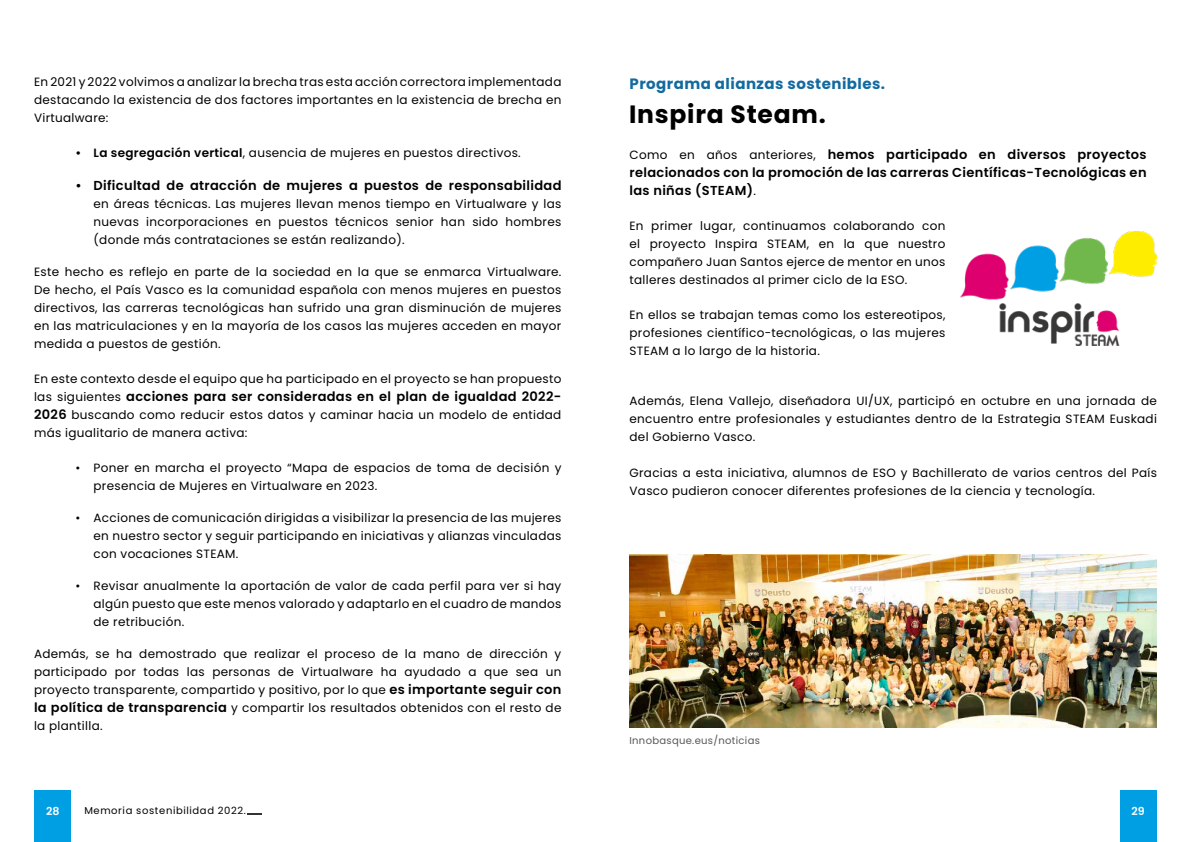
<style>
.page{position:relative;width:1191px;height:842px;background:#fff}
.page>*{position:absolute;margin:0;border:0;box-sizing:border-box;transform-origin:0 0}
.t1{font:700 25px "Poppins";letter-spacing:.03em;color:#000}
.t2{font:700 15px "Poppins";letter-spacing:.03em;color:#126a9f}
.t3{font:600 13px/18px "Poppins";letter-spacing:.025em;color:#000;text-align:justify}
.t4{font:12px/18px "Poppins";letter-spacing:.025em;color:#000;text-align:justify}
.t5{font:600 11px "Poppins";color:#fff}
.t6{font:10px "Poppins";letter-spacing:.06em;color:#000}
.t7{font:10px "Poppins";letter-spacing:.03em;color:#575756}
.s1{font-weight:600}
.s2{font-weight:400;font-size:12px}
.s3{font-weight:600;font-size:13px}
</style>
<div class="page">
<div style="left:35px;top:790px;width:36px;height:52px;background:#009fe3"></div>
<div style="left:1119px;top:790px;width:37px;height:52px;background:#009fe3"></div>
<img style="left:629px;top:554px;width:528px;height:174px">
<img style="left:961px;top:231px;width:196px;height:114px">
<svg style="left:247px;top:813px;width:15px;height:1px"></svg>
<p class="t4" style="left:34px;top:73px;width:529px">En 2021 y 2022 volvimos a analizar la brecha tras esta acción correctora implementada destacando la existencia de dos factores importantes en la existencia de brecha en Virtualware:</p>
<p class="t4" style="left:76px;top:144px;width:447px"><span class="s1">• La segregación vertical</span>, ausencia de mujeres en puestos directivos.</p>
<p class="t3" style="left:76px;top:176px;width:487px">• Dificultad de atracción de mujeres a puestos de responsabilidad</p>
<p class="t4" style="left:94px;top:194px;width:469px">en áreas técnicas. Las mujeres llevan menos tiempo en Virtualware y las nuevas incorporaciones en puestos técnicos senior han sido hombres (donde más contrataciones se están realizando).</p>
<p class="t4" style="left:34px;top:263px;width:529px">Este hecho es reflejo en parte de la sociedad en la que se enmarca Virtualware.<br>De hecho, el País Vasco es la comunidad española con menos mujeres en puestos directivos, las carreras tecnológicas han sufrido una gran disminución de mujeres en las matriculaciones y en la mayoría de los casos las mujeres acceden en mayor medida a puestos de gestión.</p>
<p class="t4" style="left:34px;top:370px;width:529px">En este contexto desde el equipo que ha participado en el proyecto se han propuesto</p>
<p class="t3" style="left:34px;top:387px;width:529px"><span class="s2">las siguientes</span> acciones para ser consideradas en el plan de igualdad 2022-</p>
<p class="t4" style="left:34px;top:406px;width:529px"><span class="s3">2026</span> buscando como reducir estos datos y caminar hacia un modelo de entidad más igualitario de manera activa:</p>
<p class="t4" style="left:94px;top:459px;width:469px;text-indent:-18px">• Poner en marcha el proyecto “Mapa de espacios de toma de decisión y presencia de Mujeres en Virtualware en 2023.</p>
<p class="t4" style="left:94px;top:509px;width:469px;text-indent:-18px">• Acciones de comunicación dirigidas a visibilizar la presencia de las mujeres en nuestro sector y seguir participando en iniciativas y alianzas vinculadas con vocaciones STEAM.</p>
<p class="t4" style="left:94px;top:577px;width:469px;text-indent:-18px">• Revisar anualmente la aportación de valor de cada perfil para ver si hay algún puesto que este menos valorado y adaptarlo en el cuadro de mandos de retribución.</p>
<p class="t4" style="left:34px;top:645px;width:529px">Además, se ha demostrado que realizar el proceso de la mano de dirección y participado por todas las personas de Virtualware ha ayudado a que sea un proyecto transparente, compartido y positivo, por lo que <span class="s3">es importante seguir con la política de transparencia</span> y compartir los resultados obtenidos con el resto de la plantilla.</p>
<p class="t2" style="left:629px;top:76px;width:257px">Programa alianzas sostenibles.</p>
<h1 class="t1" style="left:629px;top:99px;width:198px">Inspira Steam.</h1>
<p class="t3" style="left:629px;top:145px;width:518px"><span class="s2">Como en años anteriores,</span> hemos participado en diversos proyectos relacionados con la promoción de las carreras Científicas-Tecnológicas en las niñas (STEAM)<span class="s2">.</span></p>
<p class="t4" style="left:629px;top:217px;width:317px">En primer lugar, continuamos colaborando con el proyecto Inspira STEAM, en la que nuestro compañero Juan Santos ejerce de mentor en unos talleres destinados al primer ciclo de la ESO.</p>
<p class="t4" style="left:629px;top:306px;width:317px">En ellos se trabajan temas como los estereotipos, profesiones científico-tecnológicas, o las mujeres STEAM a lo largo de la historia.</p>
<p class="t4" style="left:629px;top:392px;width:529px">Además, Elena Vallejo, diseñadora UI/UX, participó en octubre en una jornada de encuentro entre profesionales y estudiantes dentro de la Estrategia STEAM Euskadi del Gobierno Vasco.</p>
<p class="t4" style="left:629px;top:463px;width:529px">Gracias a esta iniciativa, alumnos de ESO y Bachillerato de varios centros del País<br>Vasco pudieron conocer diferentes profesiones de la ciencia y tecnología.</p>
<p class="t7" style="left:629px;top:734px;width:132px">Innobasque.eus/noticias</p>
<p class="t5" style="left:46px;top:804px;width:15px">28</p>
<p class="t6" style="left:84px;top:805px;width:163px">Memoria sostenibilidad 2022.</p>
<p class="t5" style="left:1131px;top:804px;width:15px">29</p>
</div>
